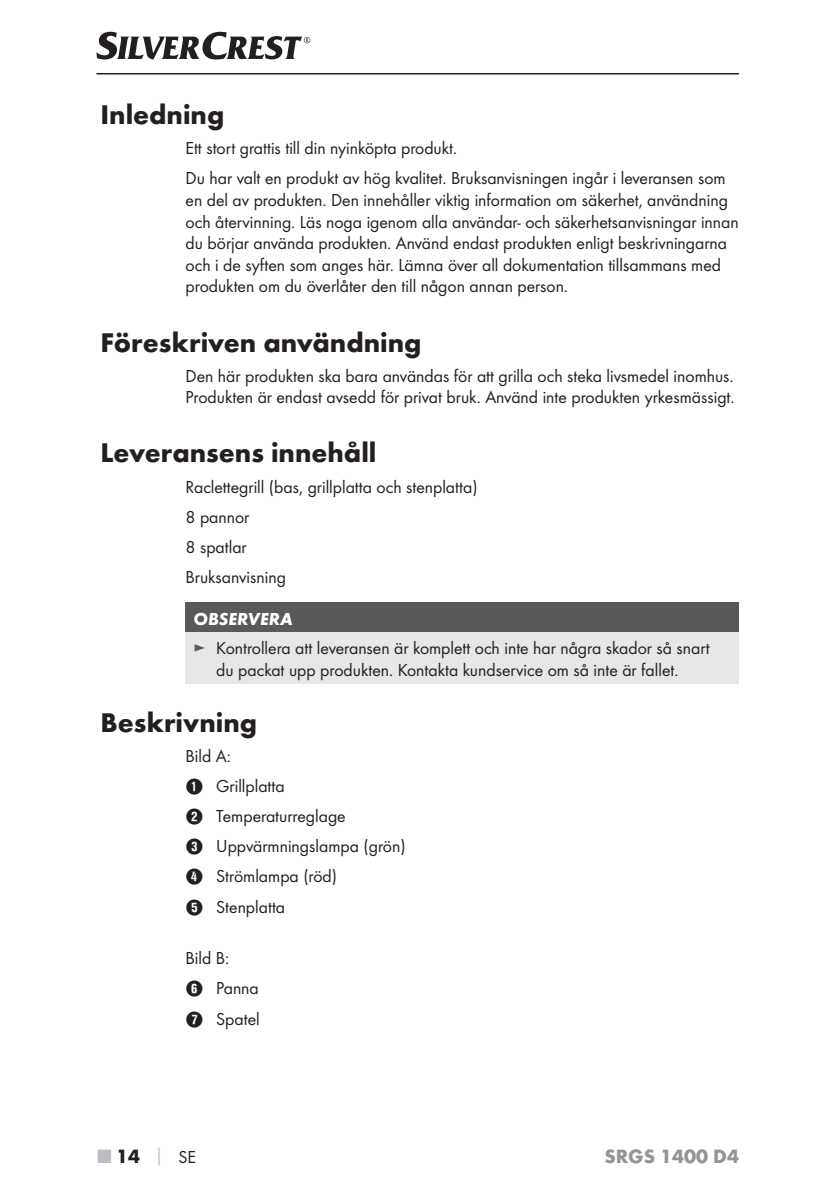
<style>
.page{position:relative;width:840px;height:1191px;background:#fff}
.page>*{position:absolute;margin:0;border:0;box-sizing:border-box;transform-origin:0 0}
.t1{font:700 28px "Futura";color:#231f20}
.t2{font:700 20px "Futura";color:#939598}
.t3{font:700 20px "Futura";color:#231f20}
.t4{font:18px/30px "Futura Boo";color:#231f20}
.t5{font:italic 700 18px "Futura";color:#fff}
.s1{color:#58595b}
.s2{font-family:"Hako PI Nummern"}
.s3{color:#bbbdc0}
.s4{font-size:18px;color:#bbbdc0}
.s5{font-family:"Futura Boo";font-weight:400;font-size:18px}
</style>
<div class="page">
<hr style="left:96px;top:73px;width:642px;height:1px;background:#231f20">
<svg style="left:96px;top:32px;width:214px;height:28px"></svg>
<div style="left:185px;top:602px;width:553px;height:30px;background:#58595b"></div>
<div style="left:185px;top:632px;width:553px;height:51px;background:#e6e7e8"></div>
<h1 class="t1" style="left:100px;top:104px;width:125px">Inledning</h1>
<p class="t4" style="left:185px;top:134px;width:541px">Ett stort grattis till din nyinköpta produkt.<br>Du har valt en produkt av hög kvalitet. Bruksanvisningen ingår i leveransen som</p>
<p class="t4" style="left:185px;top:190px;width:554px;line-height:21.6px">en del av produkten. Den innehåller viktig information om säkerhet, användning och återvinning. Läs noga igenom alla användar- och säkerhetsanvisningar innan du börjar använda produkten. Använd endast produkten enligt beskrivningarna och i de syften som anges här. Lämna över all dokumentation tillsammans med produkten om du överlåter den till någon annan person.</p>
<h1 class="t1" style="left:100px;top:331px;width:322px">Föreskriven användning</h1>
<p class="t4" style="left:185px;top:366px;width:550px;line-height:21.6px">Den här produkten ska bara användas för att grilla och steka livsmedel inomhus.<br>Produkten är endast avsedd för privat bruk. Använd inte produkten yrkesmässigt.</p>
<h1 class="t1" style="left:100px;top:442px;width:277px">Leveransens innehåll</h1>
<p class="t4" style="left:185px;top:472px;width:293px">Raclettegrill (bas, grillplatta och stenplatta)<br>8 pannor<br>8 spatlar<br>Bruksanvisning</p>
<p class="t5" style="left:193px;top:612px;width:100px">OBSERVERA</p>
<p class="t4" style="left:193px;top:638px;width:517px;line-height:21.6px;text-align:center"><span class="s1">►</span> Kontrollera att leveransen är komplett och inte har några skador så snart du packat upp produkten. Kontakta kundservice om så inte är fallet.</p>
<h1 class="t1" style="left:100px;top:711px;width:158px">Beskrivning</h1>
<p class="t4" style="left:185px;top:742px;width:221px">Bild A:<br><span class="s2">1</span> Grillplatta<br><span class="s2">2</span> Temperaturreglage<br><span class="s2">3</span> Uppvärmningslampa (grön)<br><span class="s2">4</span> Strömlampa (röd)<br><span class="s2">5</span> Stenplatta</p>
<p class="t4" style="left:185px;top:944px;width:76px">Bild B:<br><span class="s2">6</span> Panna<br><span class="s2">7</span> Spatel</p>
<p class="t3" style="left:98px;top:1148px;width:99px"><span class="s3">■</span> 14 <span class="s4">│</span> <span class="s5">SE</span></p>
<p class="t2" style="left:604px;top:1148px;width:136px">SRGS 1400 D4</p>
</div>
